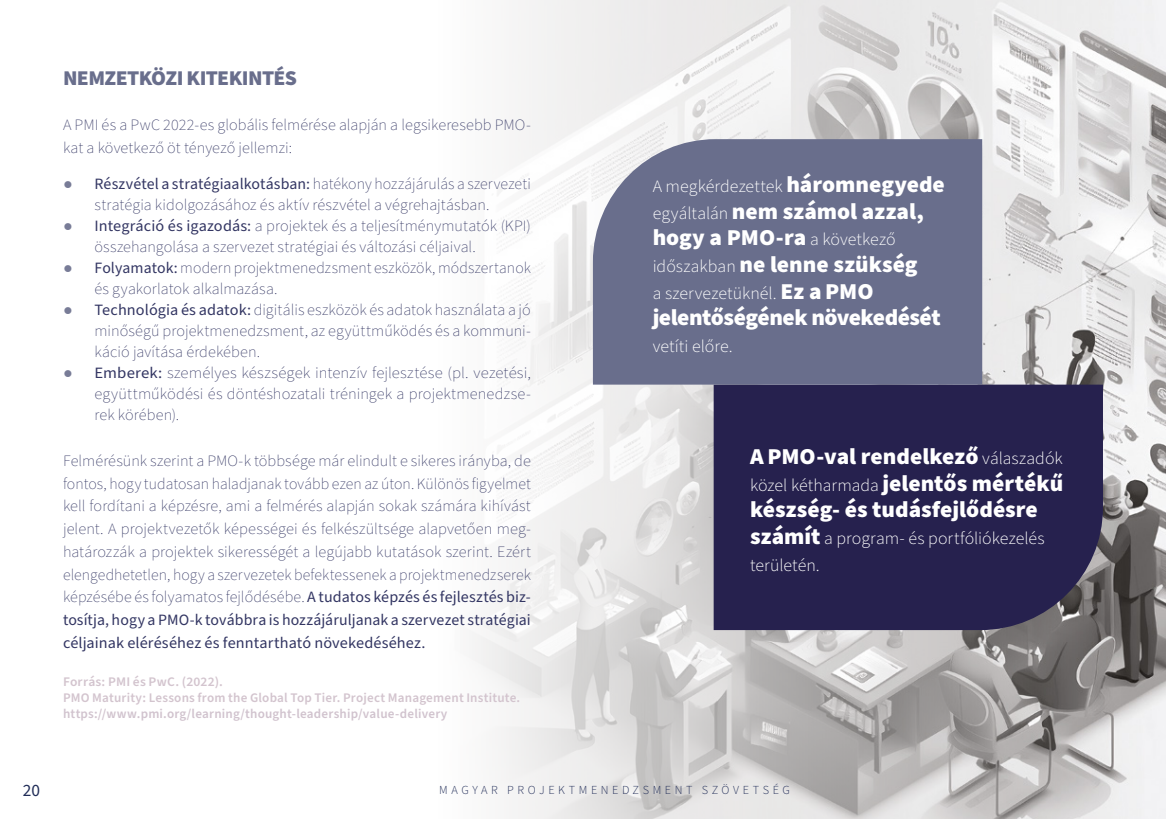
<style>
.page{position:relative;width:1166px;height:819px;background:#fff}
.page>*{position:absolute;margin:0;border:0;box-sizing:border-box;transform-origin:0 0}
.t1{font:900 22.75px/26.8px "Source Sans Pro";letter-spacing:-.005em;color:#fff}
.t2{font:900 21px "Source Sans Pro";letter-spacing:-.03em;color:#696e8c}
.t3{font:300 17.32px/26.8px "Source Sans Pro";color:#fff}
.t4{font:17.32px "Source Sans Pro";color:#212d58}
.t5{font:200 15.75px/22.8px "Source Sans Pro";letter-spacing:.005em;color:#333663}
.t6{font:200 15.75px/21px "Source Sans Pro";letter-spacing:.005em;color:#333663;text-align:justify;scale:1.06 1}
.t7{font:600 13.12px/15.8px "Source Sans Pro";letter-spacing:.015em;color:#d3c4ce}
.t8{font:600 13.12px "Source Sans Pro";letter-spacing:.015em;color:#d1c3ce}
.t9{font:300 12.25px "Source Sans Pro";letter-spacing:.29em;color:#212d58}
.s1{font-family:"Verdana";font-weight:400;color:#787c97}
.s2{font-weight:400}
.s3{font-weight:900;font-size:22.75px}
.s4{font-weight:300;font-size:17.32px}
</style>
<div class="page">
<img style="left:472px;top:0;width:694px;height:819px">
<div style="left:714px;top:384px;width:389px;height:246px;background:#26214e"></div>
<div style="left:593px;top:139px;width:389px;height:245px;background:#696e8c"></div>
<h2 class="t2" style="left:63px;top:63px;width:236px">NEMZETKÖZI KITEKINTÉS</h2>
<p class="t5" style="left:63px;top:114px;width:469px">A PMI és a PwC 2022-es globális felmérése alapján a legsikeresebb PMO&shy;kat a következő öt tényező jellemzi:</p>
<p class="t5" style="left:94px;top:174px;width:438px;line-height:21px;text-indent:-32px"><span class="s1">●</span> <span class="s2">Részvétel a stratégiaalkotásban:</span> hatékony hozzájárulás a szervezeti stratégia kidolgozásához és aktív részvétel a végrehajtásban.</p>
<p class="t5" style="left:94px;top:216px;width:438px;line-height:21px;text-indent:-32px"><span class="s1">●</span> <span class="s2">Integráció és igazodás:</span> a projektek és a teljesítménymutatók (KPI) összehangolása a szervezet stratégiai és változási céljaival.</p>
<p class="t5" style="left:94px;top:258px;width:438px;line-height:21px;text-indent:-32px"><span class="s1">●</span> <span class="s2">Folyamatok:</span> modern projektmenedzsment eszközök, módszertanok és gyakorlatok alkalmazása.</p>
<p class="t5" style="left:94px;top:300px;width:438px;line-height:21px;text-align:justify;text-indent:-32px"><span class="s1">●</span> <span class="s2">Technológia és adatok:</span> digitális eszközök és adatok használata a jó minőségű projektmenedzsment, az együttműködés és a kommuni&shy;káció javítása érdekében.</p>
<p class="t6" style="left:94px;top:363px;width:413px;text-indent:-32px"><span class="s1">●</span> <span class="s2">Emberek:</span> személyes készségek intenzív fejlesztése (pl. vezetési, együttműködési és döntéshozatali tréningek a projektmenedzse&shy;rek körében).</p>
<p class="t5" style="left:63px;top:449px;width:469px;text-align:justify">Felmérésünk szerint a PMO-k többsége már elindult e sikeres irányba, de fontos, hogy tudatosan haladjanak tovább ezen az úton. Különös figyelmet kell fordítani a képzésre, ami a felmérés alapján sokak számára kihívást jelent. A projektvezetők képességei és felkészültsége alapvetően meg&shy;határozzák a projektek sikerességét a legújabb kutatások szerint. Ezért elengedhetetlen, hogy a szervezetek befektessenek a projektmenedzserek képzésébe és folyamatos fejlődésébe. <span class="s2">A tudatos képzés és fejlesztés biz&shy;tosítja, hogy a PMO-k továbbra is hozzájáruljanak a szervezet stratégiai céljainak eléréséhez és fenntartható növekedéséhez.</span></p>
<p class="t7" style="left:63px;top:674px;width:459px">Forrás: PMI és PwC. (2022).<br>PMO Maturity: Lessons from the Global Top Tier. Project Management Institute.</p>
<p class="t8" style="left:63px;top:704px;width:386px">https://www.pmi.org/learning/thought-leadership/value-delivery</p>
<p class="t3" style="left:653px;top:173px;width:294px">A megkérdezettek <span class="s3">háromnegyede</span></p>
<h1 class="t1" style="left:653px;top:198px;width:273px"><span class="s4">egyáltalán</span> nem számol azzal, hogy a PMO-ra <span class="s4">a következő időszakban</span> ne lenne szükség</h1>
<p class="t3" style="left:653px;top:280px;width:222px">a szervezetüknél. <span class="s3">Ez a PMO</span></p>
<h1 class="t1" style="left:653px;top:305px;width:290px">jelentőségének növekedését</h1>
<p class="t3" style="left:653px;top:333px;width:81px">vetíti előre.</p>
<h1 class="t1" style="left:750px;top:443px;width:314px">A PMO-val rendelkező <span class="s4">válaszadók</span></h1>
<p class="t3" style="left:750px;top:472px;width:315px">közel kétharmada <span class="s3">jelentős mértékű</span></p>
<h1 class="t1" style="left:750px;top:497px;width:289px">készség- és tudásfejlődésre</h1>
<p class="t3" style="left:750px;top:525px;width:296px"><span class="s3">számít</span> a program- és portfóliókezelés területén.</p>
<p class="t4" style="left:23px;top:779px;width:19px">20</p>
<p class="t9" style="left:439px;top:781px;width:352px">MAGYAR PROJEKTMENEDZSMENT SZÖVETSÉG</p>
</div>
